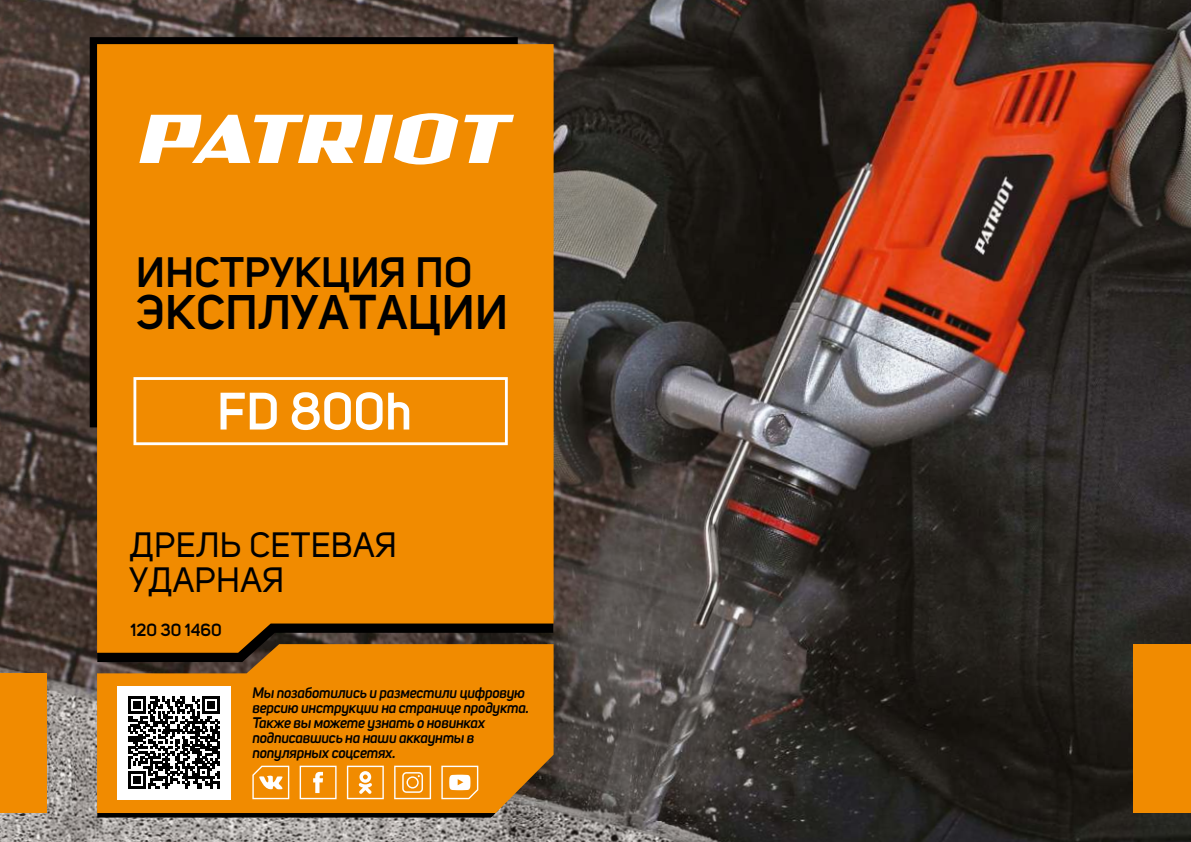
<style>
.page{position:relative;width:1191px;height:842px;background:#fff}
.page>*{position:absolute;margin:0;border:0;box-sizing:border-box;transform-origin:0 0}
.t1{font:600 52px "Uni Sans";color:#fff}
.t2{font:600 48px "Uni Sans";letter-spacing:.01em;color:#000}
.t3{font:600 42px "Uni Sans";letter-spacing:.01em;color:#000}
.t4{font:34.8px/34.8px "Uni Sans";letter-spacing:.01em;color:#000}
.t5{font:600 17.4px "Uni Sans";color:#000}
.t6{font:italic 600 15px/15px "Uni Sans";letter-spacing:-.025em;color:#000}
</style>
<div class="page">
<img style="left:0;top:0;width:1191px;height:842px">
<div style="left:90px;top:37px;width:428px;height:390px;background:#000"></div>
<div style="left:97px;top:44px;width:456px;height:600px;background:#f18b00"></div>
<hr style="left:97px;top:813px;width:402px;height:4px;background:#000">
<svg style="left:97px;top:644px;width:456px;height:169px;background:#e08305"></svg>
<svg style="left:133px;top:377px;width:375px;height:68px;background:#f29518"></svg>
<svg style="left:464px;top:115px;width:50px;height:48px"></svg>
<svg style="left:139px;top:113px;width:319px;height:52px"></svg>
<div style="left:117px;top:686px;width:114px;height:113px;background:#fff"></div>
<svg style="left:128px;top:697px;width:92px;height:91px"></svg>
<div style="left:1133px;top:644px;width:58px;height:169px;background:#f18b00"></div>
<div style="left:0;top:673px;width:46px;height:140px;background:#f18b00"></div>
<svg style="left:300px;top:766px;width:36px;height:33px"></svg>
<svg style="left:252px;top:766px;width:37px;height:33px"></svg>
<svg style="left:347px;top:766px;width:37px;height:33px"></svg>
<svg style="left:394px;top:766px;width:37px;height:33px"></svg>
<svg style="left:441px;top:766px;width:37px;height:33px"></svg>
<h3 class="t3" style="left:136px;top:247px;width:338px">ИНСТРУКЦИЯ ПО</h3>
<h2 class="t2" style="left:136px;top:283px;width:373px">ЭКСПЛУАТАЦИИ</h2>
<h1 class="t1" style="left:217px;top:381px;width:196px">FD 800h</h1>
<h3 class="t4" style="left:130px;top:528px;width:268px">ДРЕЛЬ СЕТЕВАЯ<br>УДАРНАЯ</h3>
<p class="t5" style="left:131px;top:619px;width:93px">120 30 1460</p>
<p class="t6" style="left:252px;top:685px;width:278px">Мы позаботились и разместили цифровую версию инструкции на странице продукта.<br>Также вы можете узнать о новинках подписавшись на наши аккаунты в популярных соцсетях.</p>
</div>
